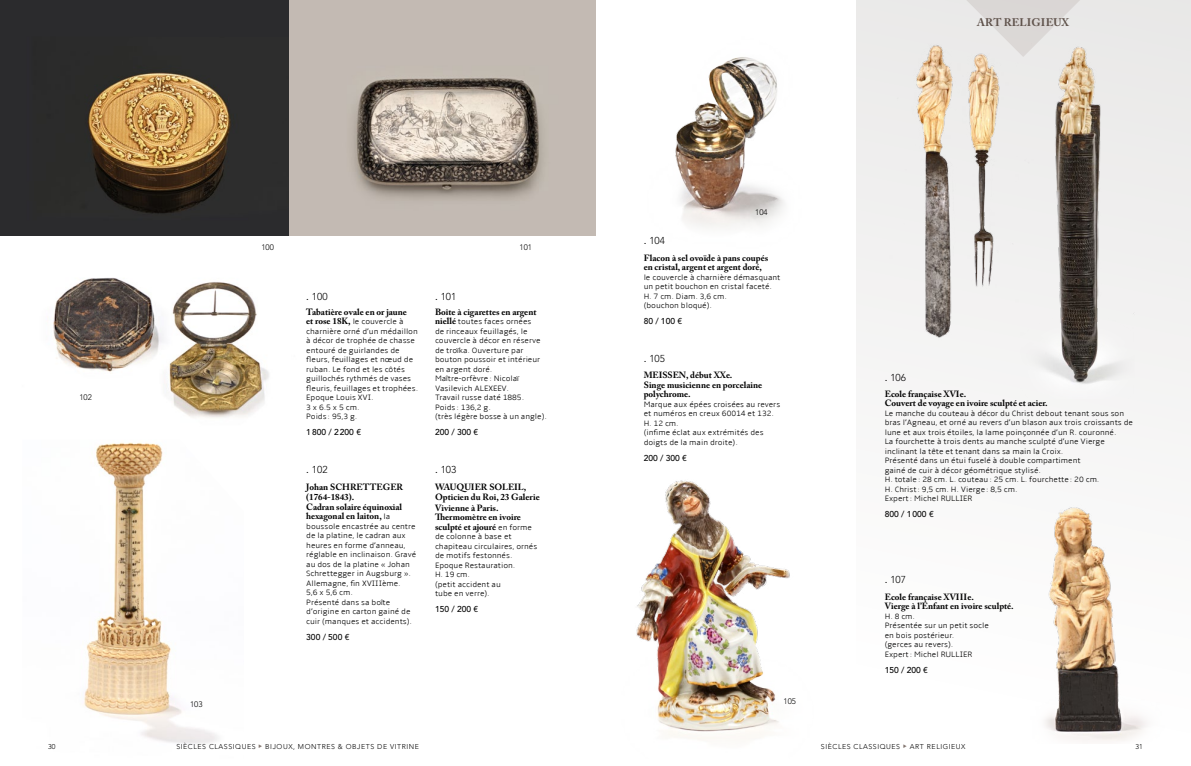
<style>
.page{position:relative;width:1191px;height:766px;background:#fff}
.page>*{position:absolute;margin:0;border:0;box-sizing:border-box;transform-origin:0 0}
.t1{font:700 11px "Adobe Caslon Pro";letter-spacing:.015em;color:#5f524b}
.t2{font:300 10px "Avenir LT";color:#000}
.t3{font:700 9px/9.5px "Adobe Caslon Pro";color:#000}
.t4{font:500 8.5px "Avenir LT";color:#000}
.t5{font:300 8px/9.5px "Amble";color:#000}
.t6{font:300 8px "Avenir LT";color:#000}
.t7{font:300 7px "Avenir LT";letter-spacing:.08em;color:#000}
.s1{font-weight:400}
.s2{font-family:"Adobe Caslon Pro";font-weight:700;font-size:9px}
.s3{font-family:"Amble";font-weight:300;font-size:8px}
</style>
<div class="page">
<div style="left:856px;top:0;width:335px;height:765px;background:linear-gradient(to bottom,#e9e8e7,#fff)"></div>
<img style="left:0;top:0;width:595px;height:235px">
<img style="left:53px;top:277px;width:216px;height:141px">
<img style="left:84px;top:442px;width:134px;height:302px">
<img style="left:675px;top:57px;width:109px;height:171px">
<img style="left:1020px;top:10px;width:115px;height:388px">
<img style="left:884px;top:20px;width:149px;height:327px">
<img style="left:987px;top:495px;width:194px;height:248px">
<img style="left:636px;top:480px;width:154px;height:259px">
<svg style="left:932px;top:0;width:182px;height:57px;background:#e5e2e1"></svg>
<p class="t6" style="left:79px;top:393px;width:14px">102</p>
<p class="t6" style="left:190px;top:699px;width:14px">103</p>
<p class="t6" style="left:261px;top:242px;width:14px">100</p>
<p class="t6" style="left:519px;top:242px;width:14px">101</p>
<p class="t2" style="left:306px;top:290px;width:23px"><span class="s1">.</span> 100</p>
<p class="t3" style="left:306px;top:307px;width:102px">Tabatière ovale en or jaune</p>
<p class="t5" style="left:306px;top:317px;width:113px"><span class="s2">et rose 18K,</span> le couvercle à charnière orné d’un médaillon à décor de trophée de chasse entouré de guirlandes de fleurs, feuillages et nœud de ruban. Le fond et les côtés guillochés rythmés de vases fleuris, feuillages et trophées.<br>Epoque Louis XVI.<br>3 x 6.5 x 5 cm.<br>Poids : 95,3 g.</p>
<p class="t4" style="left:306px;top:427px;width:56px">1800 / 2200 €</p>
<p class="t2" style="left:306px;top:464px;width:23px"><span class="s1">.</span> 102</p>
<p class="t3" style="left:306px;top:481px;width:98px;line-height:10.5px">Johan SCHRETTEGER (1764-1843).</p>
<p class="t3" style="left:306px;top:501px;width:98px">Cadran solaire équinoxial hexagonal en laiton, <span class="s3">la</span></p>
<p class="t5" style="left:306px;top:521px;width:111px">boussole encastrée au centre de la platine, le cadran aux heures en forme d’anneau, réglable en inclinaison. Gravé au dos de la platine « Johan<br>Schrettegger in Augsburg ».<br>Allemagne, fin XVIIIème.<br>5,6 x 5,6 cm.<br>Présenté dans sa boîte d’origine en carton gainé de cuir (manques et accidents).</p>
<p class="t4" style="left:306px;top:631px;width:45px">300 / 500 €</p>
<p class="t2" style="left:435px;top:290px;width:23px"><span class="s1">.</span> 101</p>
<p class="t3" style="left:435px;top:307px;width:103px">Boîte à cigarettes en argent</p>
<p class="t5" style="left:435px;top:317px;width:113px"><span class="s2">niellé</span> toutes faces ornées<br>de rinceaux feuillagés, le couvercle à décor en réserve de troïka. Ouverture par bouton poussoir et intérieur en argent doré.<br>Maître-orfèvre: Nicolaï<br>Vasilevich ALEXEEV.<br>Travail russe daté 1885.<br>Poids : 136,2 g.<br>(très légère bosse à un angle).</p>
<p class="t4" style="left:435px;top:427px;width:45px">200 / 300 €</p>
<p class="t2" style="left:435px;top:464px;width:23px"><span class="s1">.</span> 103</p>
<p class="t3" style="left:435px;top:481px;width:16px">WAUQUI</p>
<p class="t3" style="left:475px;top:481px;width:22px">ER SOL</p>
<p class="t3" style="left:435px;top:481px;width:106px;line-height:10.5px;text-indent:73px">EIL,<br>Opticien du Roi, 23 Galerie<br>Vivienne à Paris.</p>
<p class="t3" style="left:435px;top:512px;width:98px">Thermomètre en ivoire sculpté et ajouré <span class="s3">en forme</span></p>
<p class="t5" style="left:435px;top:531px;width:104px">de colonne à base et chapiteau circulaires, ornés de motifs festonnés.<br>Epoque Restauration.<br>H. 19 cm.<br>(petit accident au<br>tube en verre).</p>
<p class="t4" style="left:435px;top:604px;width:45px">150 / 200 €</p>
<p class="t6" style="left:755px;top:207px;width:14px">104</p>
<p class="t2" style="left:643px;top:235px;width:23px"><span class="s1">.</span> 104</p>
<p class="t3" style="left:643px;top:253px;width:126px">Flacon à sel ovoïde à pans coupés en cristal, argent et argent doré,</p>
<p class="t5" style="left:643px;top:272px;width:138px">le couvercle à charnière démasquant un petit bouchon en cristal faceté.<br>H. 7 cm. Diam. 3,6 cm.<br>(bouchon bloqué).</p>
<p class="t4" style="left:643px;top:316px;width:40px">80 / 100 €</p>
<p class="t2" style="left:643px;top:352px;width:23px"><span class="s1">.</span> 105</p>
<p class="t3" style="left:643px;top:370px;width:120px">MEISS EN, début XXe.<br>Singe musicienne en porcelaine polychrome.</p>
<p class="t5" style="left:643px;top:399px;width:138px">Marque aux épées croisées au revers et numéros en creux 60014 et 132.<br>H. 12 cm.<br>(infime éclat aux extrémités des doigts de la main droite).</p>
<p class="t4" style="left:643px;top:452px;width:45px">200 / 300 €</p>
<p class="t6" style="left:783px;top:696px;width:14px">105</p>
<h1 class="t1" style="left:977px;top:15px;width:94px">Art Religieux</h1>
<p class="t2" style="left:884px;top:371px;width:23px"><span class="s1">.</span> 106</p>
<p class="t3" style="left:884px;top:389px;width:164px">Ecole française XVI e.<br>Couvert de voyage en ivoire sculpté et acier.</p>
<p class="t5" style="left:884px;top:408px;width:250px">Le manche du couteau à décor du Christ debout tenant sous son bras l’Agneau, et orné au revers d’un blason aux trois croissants de lune et aux trois étoiles, la lame poinçonnée d’un R. couronné.<br>La fourchette à trois dents au manche sculpté d’une Vierge inclinant la tête et tenant dans sa main la Croix.<br>Présenté dans un étui fuselé à double compartiment<br>gainé de cuir à décor géométrique stylisé.<br>H. totale: 28 cm. L. couteau: 25 cm. L. fourchette: 20 cm.<br>H. Christ : 9,5 cm. H. Vierge: 8,5 cm.<br>Expert : Michel RULLIER</p>
<p class="t4" style="left:884px;top:509px;width:51px">800 / 1000 €</p>
<p class="t2" style="left:884px;top:574px;width:23px"><span class="s1">.</span> 107</p>
<p class="t3" style="left:884px;top:591px;width:65px">Ecole française XVIII</p>
<p class="t3" style="left:884px;top:591px;width:131px;text-indent:83px">e.<br>Vierge à l’Enfant en ivoire sculpté.</p>
<p class="t5" style="left:884px;top:611px;width:106px">H. 8 cm.<br>Présentée sur un petit socle en bois postérieur.<br>(gerces au revers).<br>Expert : Michel RULLIER</p>
<p class="t4" style="left:884px;top:664px;width:45px">150 / 200 €</p>
<p class="t7" style="left:48px;top:741px;width:9px">30</p>
<p class="t7" style="left:176px;top:742px;width:81px">SIÈCLES CLASSIQUES</p>
<p class="t7" style="left:265px;top:742px;width:101px">BIJOUX, MONTRES &amp; OBJETS</p>
<p class="t7" style="left:377px;top:742px;width:42px">DE VITRI NE</p>
<p class="t7" style="left:821px;top:742px;width:81px">SIÈCLES CLASSIQUES</p>
<p class="t7" style="left:910px;top:742px;width:22px">ART RELI</p>
<p class="t7" style="left:942px;top:742px;width:11px">GIEU</p>
<p class="t7" style="left:961px;top:742px;width:6px">X</p>
<p class="t7" style="left:1135px;top:741px;width:9px">31</p>
</div>
